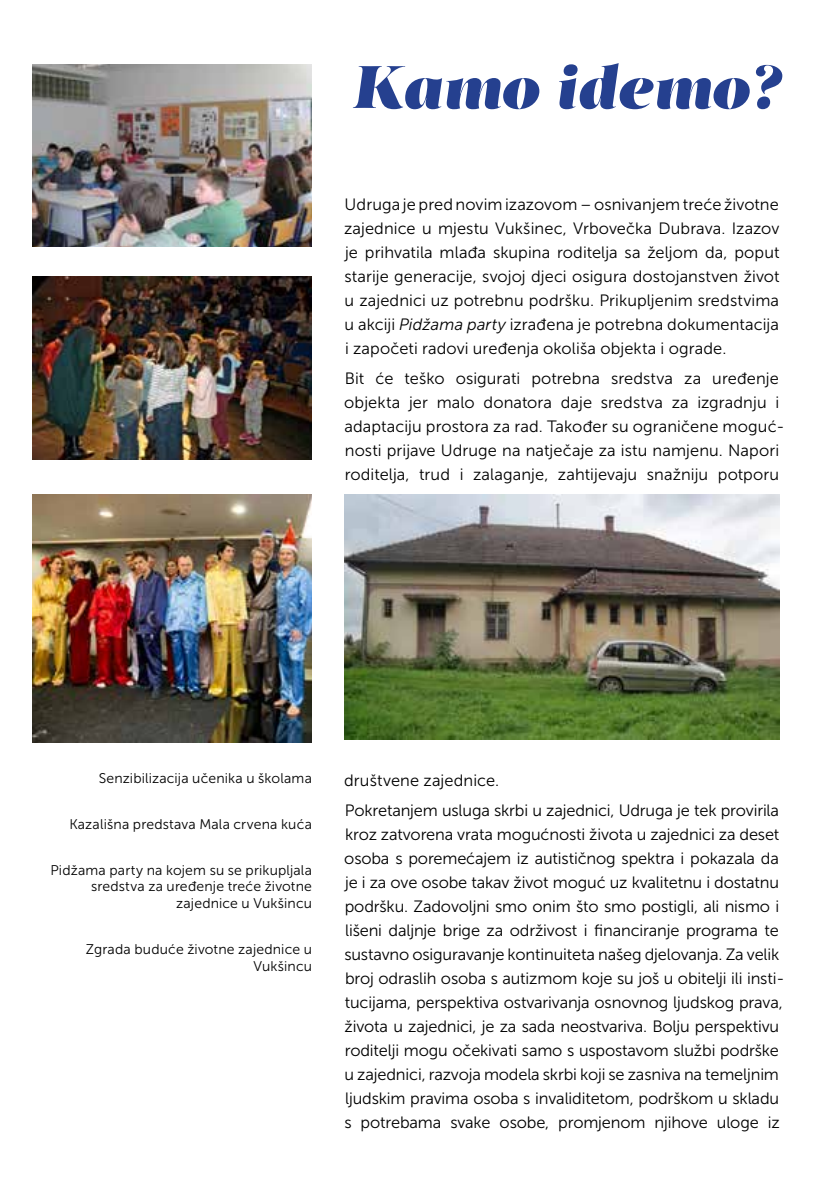
<style>
.page{position:relative;width:840px;height:1191px;background:#fff}
.page>*{position:absolute;margin:0;border:0;box-sizing:border-box;transform-origin:0 0}
.t1{font:60px "Salome Italic 0 wt";color:#25408f}
.t2{font:16.4px/24px "Museo Sans 300";letter-spacing:-.01em;color:#000}
.t3{font:14px/16.8px "Museo Sans 300";letter-spacing:.01em;color:#000;text-align:right}
.s1{font-style:italic}
</style>
<div class="page">
<img style="left:344px;top:494px;width:435px;height:245px">
<img style="left:32px;top:494px;width:280px;height:248px">
<img style="left:32px;top:64px;width:280px;height:182px">
<img style="left:32px;top:276px;width:280px;height:183px">
<h1 class="t1" style="left:351px;top:47px;width:429px">Kamo idemo?</h1>
<p class="t2" style="left:344px;top:192px;width:437px;text-align:justify">Udruga je pred novim izazovom – osnivanjem treće životne zajednice u mjestu Vukšinec, Vrbovečka Dubrava. Izazov je prihvatila mlađa skupina roditelja sa željom da, poput starije generacije, svojoj djeci osigura dostojanstven život u zajednici uz potrebnu podršku. Prikupljenim sredstvima u akciji <span class="s1">Pidžama party</span> izrađena je potrebna dokumentacija i započeti radovi uređenja okoliša objekta i ograde.</p>
<p class="t2" style="left:344px;top:366px;width:441px">Bit će teško osigurati potrebna sredstva za uređenje objekta jer malo donatora daje sredstva za izgradnju i adaptaciju prostora za rad. Također su ograničene moguć&shy;nosti prijave Udruge na natječaje za istu namjenu. Napori roditelja, trud i zalaganje, zahtijevaju snažniju potporu</p>
<p class="t3" style="left:99px;top:770px;width:214px">Senzibilizacija učenika u školama</p>
<p class="t3" style="left:69px;top:816px;width:244px">Kazališna predstava Mala crvena kuća</p>
<p class="t3" style="left:50px;top:861px;width:263px">Pidžama party na kojem su se prikupljala sredstva za uređenje treće životne zajednice u Vukšincu</p>
<p class="t3" style="left:86px;top:940px;width:227px">Zgrada buduće životne zajednice u<br>Vukšincu</p>
<p class="t2" style="left:344px;top:765px;width:436px;line-height:30px">društvene zajednice.<br>Pokretanjem usluga skrbi u zajednici, Udruga je tek provirila</p>
<p class="t2" style="left:344px;top:822px;width:441px">kroz zatvorena vrata mogućnosti života u zajednici za deset osoba s poremećajem iz autističnog spektra i pokazala da je i za ove osobe takav život moguć uz kvalitetnu i dostatnu podršku. Zadovoljni smo onim što smo postigli, ali nismo i lišeni daljnje brige za održivost i financiranje programa te sustavno osiguravanje kontinuiteta našeg djelovanja. Za velik broj odraslih osoba s autizmom koje su još u obitelji ili insti&shy;tucijama, perspektiva ostvarivanja osnovnog ljudskog prava, života u zajednici, je za sada neostvariva. Bolju perspektivu roditelji mogu očekivati samo s uspostavom službi podrške u zajednici, razvoja modela skrbi koji se zasniva na temeljnim ljudskim pravima osoba s invaliditetom, podrškom u skladu s potrebama svake osobe, promjenom njihove uloge iz</p>
</div>
